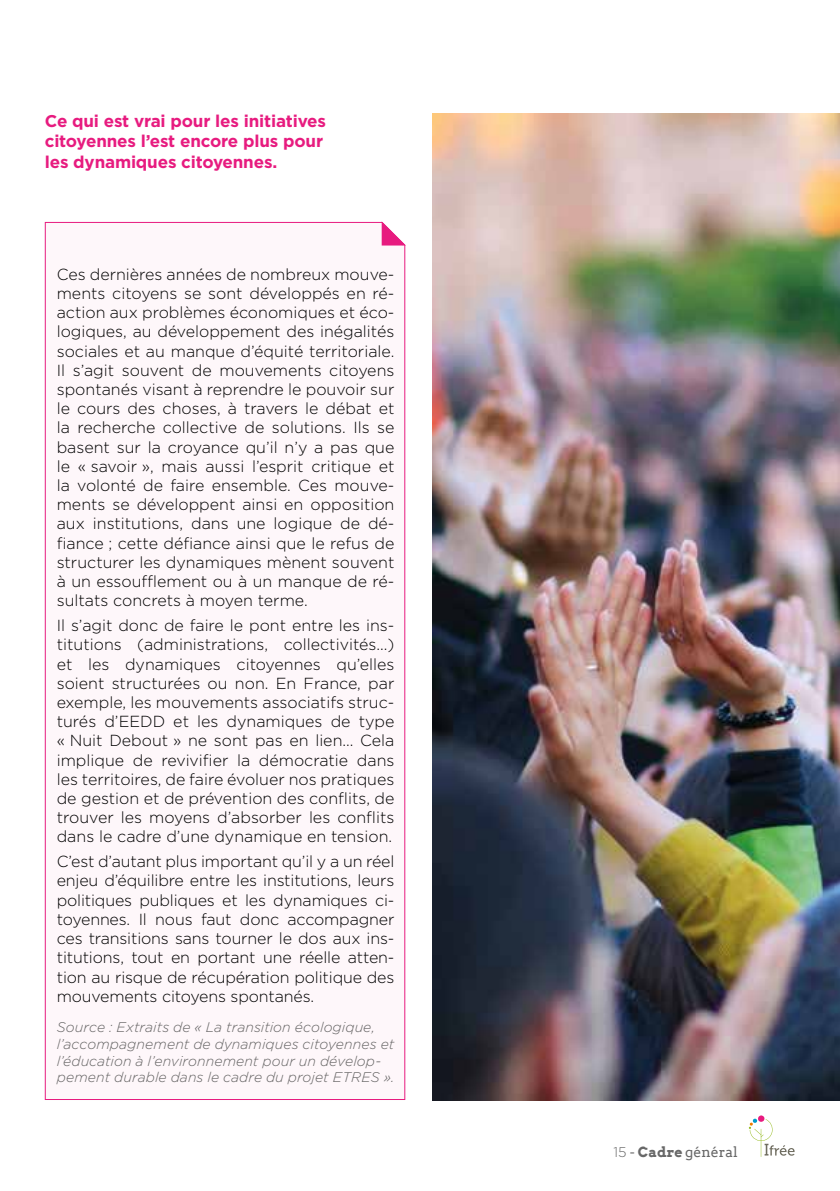
<style>
.page{position:relative;width:840px;height:1191px;background:#fff}
.page>*{position:absolute;margin:0;border:0;box-sizing:border-box;transform-origin:0 0}
.t1{font:700 17px/20.4px "Gotham";letter-spacing:-.01em;color:#e71b7f}
.t2{font:300 16px/19.2px "Gotham";color:#000;text-align:justify}
.t3{font:italic 300 14px/16.8px "Gotham";letter-spacing:.005em;color:#646363}
.t4{font:14px "Arvo";color:#686868}
.s1{font-family:"Gotham";font-weight:300}
.s2{font-weight:700}
</style>
<div class="page">
<svg style="left:748px;top:1115px;width:46px;height:41px"></svg>
<svg style="left:44px;top:221px;width:361px;height:879px"></svg>
<svg style="left:379px;top:221px;width:27px;height:25px"></svg>
<img style="left:432px;top:113px;width:407px;height:987px">
<p class="t1" style="left:45px;top:111px;width:282px">Ce qui est vrai pour les initiatives citoyennes l’est encore plus pour les dynamiques citoyennes.</p>
<p class="t2" style="left:57px;top:264px;width:339px">Ces dernières années de nombreux mouve&shy;ments citoyens se sont développés en ré&shy;action aux problèmes économiques et éco&shy;logiques, au développement des inégalités sociales et au manque d’équité territoriale.<br>Il s’agit souvent de mouvements citoyens spontanés visant à reprendre le pouvoir sur le cours des choses, à travers le débat et la recherche collective de solutions. Ils se basent sur la croyance qu’il n’y a pas que le « savoir », mais aussi l’esprit critique et la volonté de faire ensemble. Ces mouve&shy;ments se développent ainsi en opposition aux institutions, dans une logique de dé&shy;fiance ; cette défiance ainsi que le refus de structurer les dynamiques mènent souvent à un essoufflement ou à un manque de ré&shy;sultats concrets à moyen terme.</p>
<p class="t2" style="left:57px;top:615px;width:339px">Il s’agit donc de faire le pont entre les ins&shy;titutions (administrations, collectivités...) et les dynamiques citoyennes qu’elles soient structurées ou non. En France, par exemple, les mouvements associatifs struc&shy;turés d’EEDD et les dynamiques de type « Nuit Debout » ne sont pas en lien... Cela implique de revivifier la démocratie dans les territoires, de faire évoluer nos pratiques de gestion et de prévention des conflits, de trouver les moyens d’absorber les conflits dans le cadre d’une dynamique en tension.</p>
<p class="t2" style="left:57px;top:851px;width:339px">C’est d’autant plus important qu’il y a un réel enjeu d’équilibre entre les institutions, leurs politiques publiques et les dynamiques ci&shy;toyennes. Il nous faut donc accompagner ces transitions sans tourner le dos aux ins&shy;titutions, tout en portant une réelle atten&shy;tion au risque de récupération politique des mouvements citoyens spontanés.</p>
<p class="t3" style="left:57px;top:1018px;width:339px">Source : Extraits de « La transition écologique, l’accompagnement de dynamiques citoyennes et l’éducation à l’environnement pour un dévelop&shy;pement durable dans le cadre du projet ETRES ».</p>
<p class="t4" style="left:613px;top:1143px;width:126px"><span class="s1">15</span> - <span class="s2">Cadre</span> général</p>
</div>
